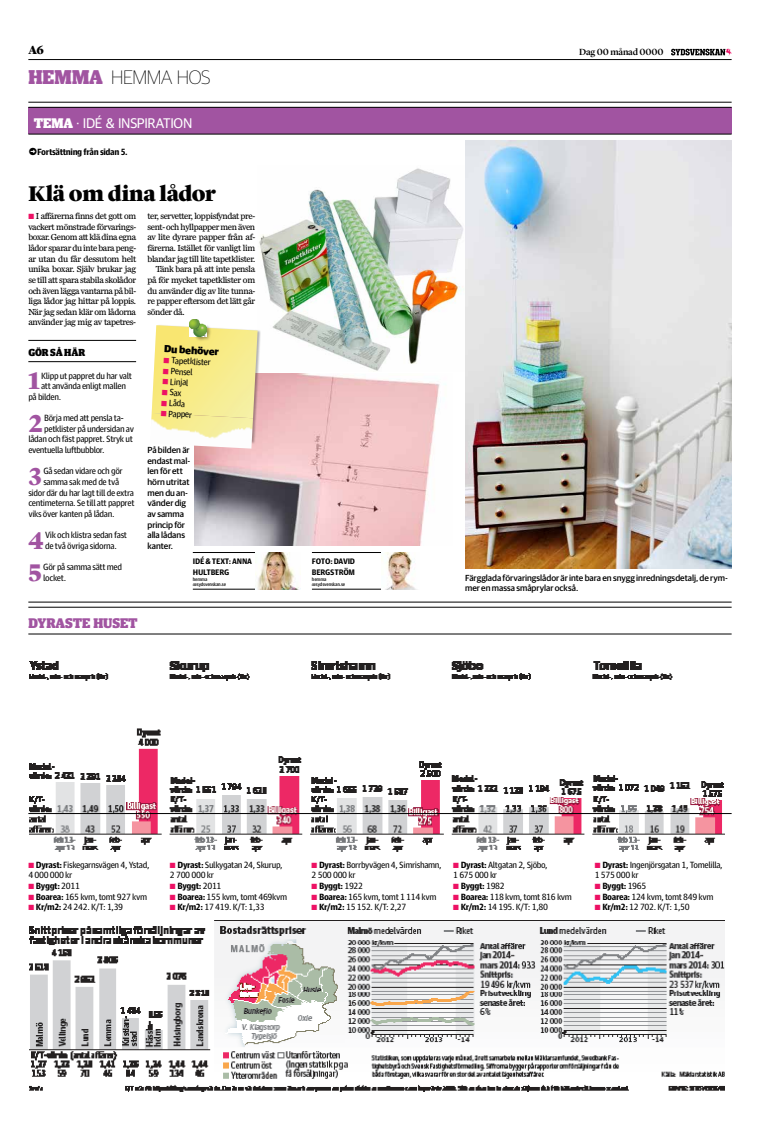
<style>
.page{position:relative;width:760px;height:1126px;background:#fff}
.page>*{position:absolute;margin:0;border:0;box-sizing:border-box;transform-origin:0 0}
.t1{font:900 25px "Lyon Display";color:#a154a1}
.t2{font:900 22px "Lyon Display";letter-spacing:-.015em;color:#000}
.t3{font:100 19.5px "Guardian Sans";letter-spacing:-.02em;color:#000}
.t4{font:14px "Guardian Sans";letter-spacing:-.025em;color:#fff}
.t5{font:900 14px "Guardian Compact";letter-spacing:-.005em;color:#a154a1}
.t6{font:900 14px "Guardian Compact";color:#fff}
.t7{font:900 12px "Lyon Display";color:#000}
.t8{font:900 10.2px "Guardian Sans";color:#000}
.t9{font:900 10.2px "Guardian Compact";letter-spacing:-.01em;color:#000}
.t10{font:500 9.2px "Lyon Display";letter-spacing:-.02em;color:#000}
.t11{font:9px/10.6px "Guardian Agate Sans 2";letter-spacing:-.04em;color:#000}
.t12{font:9px/10.6px "Miller Daily Three";letter-spacing:-.04em;color:#000;text-align:justify}
.t13{font:500 9px "Guardian Agate Sans";letter-spacing:-.04em;color:#000}
.t14{font:500 8.8px/10.6px "Guardian Sans";letter-spacing:-.005em;color:#000}
.t15{font:500 8px/10.5px "Guardian Agate Sans";letter-spacing:-.03em;color:#000}
.t16{font:500 5px/5px "Guardian Agate Sans";letter-spacing:-.03em;color:#000}
.s1{font-family:"Guardian Compact";font-weight:900;font-size:20px;color:#a154a1}
.s2{color:#ed1164}
.s3{font-family:"Guardian Agate Sans";font-weight:500}
.s4{font-family:"Guardian Agate Sans 2";font-weight:400}
</style>
<div class="page">
<hr style="left:28px;top:59px;width:703px;height:1px;background:#000">
<svg style="left:671px;top:49px;width:60px;height:6px"></svg>
<div style="left:28px;top:107px;width:703px;height:27px;background:#a154a1"></div>
<hr style="left:28px;top:102px;width:703px;height:1px;background:#000">
<hr style="left:28px;top:107px;width:703px;height:1px;background:#000">
<hr style="left:28px;top:134px;width:703px;height:1px;background:#000">
<img style="left:465px;top:140px;width:266px;height:428px">
<img style="left:259px;top:168px;width:205px;height:203px">
<img style="left:194px;top:374px;width:252px;height:171px">
<hr style="left:312px;top:552px;width:108px;height:1px;background:#000">
<hr style="left:312px;top:589px;width:108px;height:1px;background:#000">
<img style="left:381px;top:552px;width:39px;height:37px">
<hr style="left:193px;top:552px;width:107px;height:1px;background:#000">
<hr style="left:193px;top:589px;width:107px;height:1px;background:#000">
<img style="left:255px;top:552px;width:45px;height:37px">
<img style="left:29px;top:661px;width:695px;height:430px">
<hr style="left:28px;top:813px;width:703px;height:1px;background:#000">
<hr style="left:28px;top:602px;width:703px;height:1px;background:#000">
<hr style="left:28px;top:607px;width:703px;height:1px;background:#000">
<hr style="left:28px;top:633px;width:703px;height:1px;background:#000">
<div style="left:150px;top:324px;width:111px;height:122px;background:#000;opacity:.3"></div>
<img style="left:152px;top:325px;width:106px;height:93px">
<img style="left:150px;top:413px;width:103px;height:35px">
<hr style="left:28px;top:340px;width:108px;height:1px;background:#000">
<hr style="left:28px;top:361px;width:108px;height:1px;background:#000">
<div style="left:189px;top:318px;width:23px;height:23px;background:#000;opacity:.4"></div>
<img style="left:190px;top:319px;width:16px;height:17px">
<h3 class="t7" style="left:28px;top:41px;width:17px">A6</h3>
<h3 class="t3" style="left:28px;top:67px;width:184px"><span class="s1">HEMMA</span> HEMMA HOS</h3>
<h3 class="t6" style="left:34px;top:116px;width:14px">TEMA</h3>
<h3 class="t4" style="left:76px;top:115px;width:118px">· IDÉ &amp; INSPIRATION</h3>
<p class="t13" style="left:37px;top:146px;width:92px">Fortsättning från sidan 5.</p>
<h2 class="t2" style="left:28px;top:177px;width:189px">Klä om dina lådor</h2>
<p class="t12" style="left:28px;top:211px;width:109px"><span class="s2">■</span> I affärerna finns det gott om vackert mönstrade förvarings&shy;boxar. Genom att klä dina egna lådor sparar du inte bara peng&shy;ar utan du får dessutom helt unika boxar. Själv brukar jag se till att spara stabila skolådor och även lägga vantarna på bil&shy;liga lådor jag hittar på loppis.<br>När jag sedan klär om lådorna använder jag mig av tapetres-</p>
<p class="t12" style="left:147px;top:211px;width:109px">ter, servetter, loppisfyndat pre-</p>
<p class="t12" style="left:147px;top:222px;width:109px">sent- och hyllpapper men även</p>
<p class="t12" style="left:147px;top:232px;width:109px">av lite dyrare papper från af-</p>
<p class="t12" style="left:147px;top:243px;width:109px">färerna. Istället för vanligt lim</p>
<p class="t12" style="left:147px;top:253px;width:109px">blandar jag till lite tapetklister.</p>
<p class="t12" style="left:156px;top:264px;width:101px">Tänk bara på att inte pensla</p>
<p class="t12" style="left:147px;top:275px;width:109px">på för mycket tapetklister om</p>
<p class="t12" style="left:147px;top:285px;width:109px">du använder dig av lite tunna-</p>
<p class="t12" style="left:147px;top:296px;width:109px">re papper eftersom det lätt går</p>
<p class="t12" style="left:147px;top:307px;width:39px">sönder då.</p>
<p class="t9" style="left:28px;top:347px;width:58px">GÖR SÅ HÄR</p>
<h1 class="t1" style="left:28px;top:362px;width:13px">1</h1>
<p class="t11" style="left:41px;top:370px;width:92px">Klipp ut pappret du har valt</p>
<p class="t11" style="left:41px;top:380px;width:87px">att använda enligt mallen</p>
<p class="t11" style="left:28px;top:391px;width:34px">på bilden.</p>
<h1 class="t1" style="left:28px;top:404px;width:16px">2</h1>
<p class="t11" style="left:44px;top:412px;width:81px">Börja med att pensla ta-</p>
<p class="t11" style="left:44px;top:423px;width:91px">petklister på undersidan av</p>
<p class="t11" style="left:28px;top:433px;width:106px">lådan och fäst pappret. Stryk ut</p>
<p class="t11" style="left:28px;top:444px;width:78px">eventuella luftbubblor.</p>
<h1 class="t1" style="left:28px;top:458px;width:15px">3</h1>
<p class="t11" style="left:43px;top:465px;width:81px">Gå sedan vidare och gör</p>
<p class="t11" style="left:43px;top:476px;width:77px">samma sak med de två</p>
<p class="t11" style="left:28px;top:487px;width:107px">sidor där du har lagt till de extra</p>
<p class="t11" style="left:28px;top:497px;width:108px">centimeterna. Se till att pappret</p>
<p class="t11" style="left:28px;top:508px;width:88px">viks över kanten på lådan.</p>
<h1 class="t1" style="left:28px;top:521px;width:17px">4</h1>
<p class="t11" style="left:45px;top:529px;width:84px">Vik och klistra sedan fast de två övriga sidorna.</p>
<h1 class="t1" style="left:28px;top:553px;width:15px">5</h1>
<p class="t11" style="left:43px;top:561px;width:80px">Gör på samma sätt med locket.</p>
<p class="t8" style="left:164px;top:343px;width:56px;rotate:3deg">Du behöver</p>
<p class="t11" style="left:164px;top:354px;width:49px;rotate:3deg"><span class="s2">■</span> Tapetklister</p>
<p class="t11" style="left:163px;top:365px;width:31px;rotate:3deg"><span class="s2">■</span> Pensel</p>
<p class="t11" style="left:163px;top:375px;width:27px;rotate:3deg"><span class="s2">■</span> Linjal</p>
<p class="t11" style="left:162px;top:386px;width:21px;rotate:3deg"><span class="s2">■</span> Sax</p>
<p class="t11" style="left:162px;top:397px;width:25px;rotate:3deg"><span class="s2">■</span> Låda</p>
<p class="t11" style="left:161px;top:407px;width:33px;rotate:3deg"><span class="s2">■</span> Papper</p>
<p class="t14" style="left:147px;top:444px;width:44px">På bilden är endast mal&shy;len för ett hörn utritat men du an&shy;vänder dig av samma princip för alla lådans kanter.</p>
<p class="t15" style="left:193px;top:556px;width:61px">IDÉ &amp; TEXT: ANNA<br>HULTBERG</p>
<p class="t16" style="left:193px;top:576px;width:35px">hemma @sydsvenskan.se</p>
<h3 class="t5" style="left:28px;top:615px;width:111px">DYRASTE HUSET</h3>
<p class="t15" style="left:312px;top:556px;width:45px">FOTO: DAVID<br>BERG</p>
<p class="t15" style="left:330px;top:566px;width:26px">STRÖM</p>
<p class="t16" style="left:312px;top:576px;width:35px">hemma @sydsvenskan.se</p>
<p class="t10" style="left:579px;top:45px;width:86px">Dag 00 månad 0000</p>
<p class="t14" style="left:465px;top:572px;width:264px">Färgglada förvaringslådor är inte bara en snygg inredningsdetalj, de rym&shy;mer en massa småprylar också.</p>
<p class="t11" style="left:28px;top:858px;width:123px"><span class="s2">■</span> <span class="s3">Dyrast:</span> Fiskegarnsvägen 4, Ystad,<br>4 000 000 kr</p>
<p class="t13" style="left:28px;top:880px;width:53px"><span class="s2">■</span> Byggt: <span class="s4">2011</span></p>
<p class="t11" style="left:28px;top:890px;width:120px"><span class="s2">■</span> <span class="s3">Boarea:</span> 165 kvm, tomt 927 kvm</p>
<p class="t11" style="left:28px;top:901px;width:96px"><span class="s2">■</span> <span class="s3">Kr/m2:</span> 24 242. K/T: 1,39</p>
<p class="t11" style="left:170px;top:858px;width:114px"><span class="s2">■</span> <span class="s3">Dyrast:</span> Sulkygatan 24, Skurup,<br>2 700 000 kr</p>
<p class="t13" style="left:170px;top:880px;width:53px"><span class="s2">■</span> Byggt: <span class="s4">2011</span></p>
<p class="t11" style="left:170px;top:890px;width:119px"><span class="s2">■</span> <span class="s3">Boarea:</span> 155 kvm, tomt 469kvm</p>
<p class="t11" style="left:170px;top:901px;width:96px"><span class="s2">■</span> <span class="s3">Kr/m2:</span> 17 419. K/T: 1,33</p>
<p class="t11" style="left:311px;top:858px;width:132px"><span class="s2">■</span> <span class="s3">Dyrast:</span> Borrbyvägen 4, Simrishamn,<br>2 500 000 kr</p>
<p class="t13" style="left:311px;top:880px;width:53px"><span class="s2">■</span> Byggt: <span class="s4">1922</span></p>
<p class="t11" style="left:311px;top:890px;width:126px"><span class="s2">■</span> <span class="s3">Boarea:</span> 165 kvm, tomt 1 114 kvm</p>
<p class="t11" style="left:311px;top:901px;width:96px"><span class="s2">■</span> <span class="s3">Kr/m2:</span> 15 152. K/T: 2,27</p>
<p class="t11" style="left:453px;top:858px;width:96px"><span class="s2">■</span> <span class="s3">Dyrast:</span> Altgatan 2, Sjöbo,<br>1 675 000 kr</p>
<p class="t13" style="left:453px;top:880px;width:53px"><span class="s2">■</span> Byggt: <span class="s4">1982</span></p>
<p class="t11" style="left:453px;top:890px;width:120px"><span class="s2">■</span> <span class="s3">Boarea:</span> 118 kvm, tomt 816 kvm</p>
<p class="t11" style="left:453px;top:901px;width:96px"><span class="s2">■</span> <span class="s3">Kr/m2:</span> 14 195. K/T: 1,80</p>
<p class="t11" style="left:595px;top:858px;width:130px"><span class="s2">■</span> <span class="s3">Dyrast:</span> Ingenjörsgatan 1, Tomelilla,<br>1 575 000 kr</p>
<p class="t13" style="left:595px;top:880px;width:53px"><span class="s2">■</span> Byggt: <span class="s4">1965</span></p>
<p class="t11" style="left:595px;top:890px;width:120px"><span class="s2">■</span> <span class="s3">Boarea:</span> 124 kvm, tomt 849 kvm</p>
<p class="t11" style="left:595px;top:901px;width:96px"><span class="s2">■</span> <span class="s3">Kr/m2:</span> 12 702. K/T: 1,50</p>
</div>
